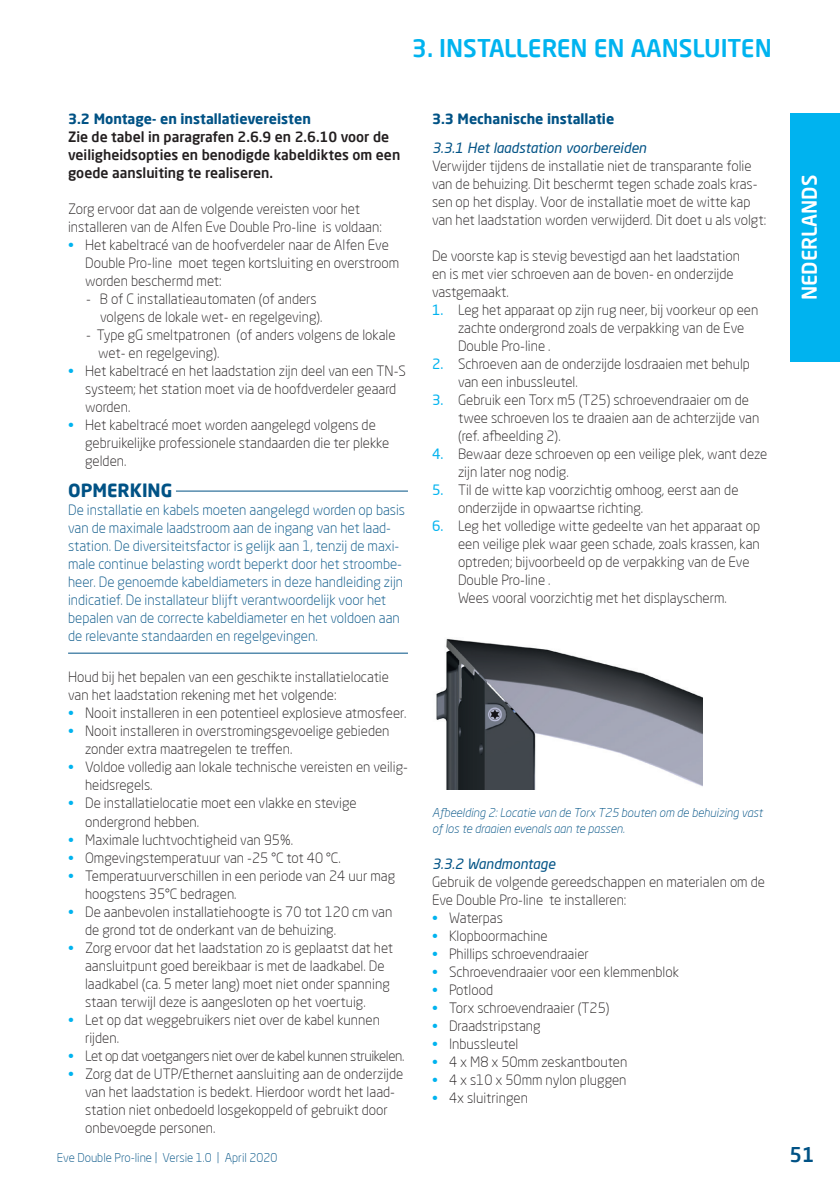
<style>
.page{position:relative;width:840px;height:1191px;background:#fff}
.page>*{position:absolute;margin:0;border:0;box-sizing:border-box;transform-origin:0 0}
.t1{font:500 24px "Neo Sans Pro";color:#00b3ef}
.t2{font:500 20px "Neo Sans Pro";color:#fff}
.t3{font:500 20px "Neo Sans Pro";color:#005285}
.t4{font:700 18px "Neo Sans Pro";color:#005285}
.t5{font:300 14px/18px "Neo Sans Pro";color:#231f20}
.t6{font:300 14px/18px "Neo Sans Pro";color:#005285}
.t7{font:500 14px/18px "Neo Sans Pro";color:#231f20}
.t8{font:700 14px "Neo Sans Pro";color:#005285}
.t9{font:300 14px "Neo Sans Pro";letter-spacing:-.03em;color:#231f20}
.t10{font:italic 14px "Neo Sans Pro";color:#005285}
.t11{font:italic 300 12px/16px "Neo Sans Pro";color:#005285}
.t12{font:300 12px "Neo Sans Pro";color:#005285}
.s1{color:#00b3ef}
.s2{font-weight:400;color:#00b3ef}
</style>
<div class="page">
<div style="left:789px;top:113px;width:50px;height:248px;background:#00b3ef"></div>
<img style="left:436px;top:638px;width:265px;height:152px">
<hr style="left:176px;top:490px;width:232px;height:1px;background:#005285">
<hr style="left:68px;top:652px;width:340px;height:1px;background:#005285">
<h1 class="t1" style="left:411px;top:33px;width:361px">3. INSTALLEREN EN AANSLUITEN</h1>
<p class="t8" style="left:68px;top:110px;width:244px">3.2 Montage- en installatievereisten</p>
<p class="t7" style="left:68px;top:128px;width:333px">Zie de tabel in paragrafen 2.6.9 en 2.6.10 voor de veiligheidsopties en benodigde kabeldiktes om een goede aansluiting te realiseren.</p>
<p class="t5" style="left:68px;top:200px;width:315px">Zorg ervoor dat aan de volgende vereisten voor het installeren van de Alfen Eve Double Pro-line is voldaan:</p>
<p class="t5" style="left:85px;top:236px;width:315px;text-indent:-17px"><span class="s1">•</span> Het kabeltracé van de hoofverdeler naar de Alfen Eve<br>Double Pro-line moet tegen kortsluiting en overstroom worden beschermd met:</p>
<p class="t5" style="left:100px;top:290px;width:224px;text-indent:-14px">- B of C installatieautomaten (of anders volgens de lokale wet- en regelgeving).</p>
<p class="t5" style="left:98px;top:326px;width:299px;text-indent:-12px">- Type gG smeltpatronen (of anders volgens de lokale wet- en regelgeving).</p>
<p class="t5" style="left:85px;top:362px;width:322px;text-indent:-17px"><span class="s1">•</span> Het kabeltracé en het laadstation zijn deel van een TN-S systeem; het station moet via de hoofdverdeler geaard worden.</p>
<p class="t5" style="left:85px;top:416px;width:305px;text-indent:-17px"><span class="s1">•</span> Het kabeltracé moet worden aangelegd volgens de gebruikelijke professionele standaarden die ter plekke gelden.</p>
<p class="t4" style="left:68px;top:479px;width:106px">OPMERKING</p>
<p class="t6" style="left:68px;top:501px;width:338px">De installatie en kabels moeten aangelegd worden op basis van de maximale laadstroom aan de ingang van het laad&shy;station. De diversiteitsfactor is gelijk aan 1, tenzij de maxi&shy;male continue belasting wordt beperkt door het stroombe&shy;heer. De genoemde kabeldiameters in deze handleiding zijn indicatief. De installateur blijft verantwoordelijk voor het bepalen van de correcte kabeldiameter en het voldoen aan de relevante standaarden en regelgevingen.</p>
<p class="t8" style="left:432px;top:110px;width:184px">3.3 Mechanische installatie</p>
<p class="t10" style="left:432px;top:139px;width:216px">3.3.1 Het laadstation voorbereiden</p>
<p class="t5" style="left:432px;top:157px;width:335px">Verwijder tijdens de installatie niet de transparante folie van de behuizing. Dit beschermt tegen schade zoals kras&shy;sen op het display. Voor de installatie moet de witte kap van het laadstation worden verwijderd. Dit doet u als volgt:</p>
<p class="t5" style="left:432px;top:247px;width:309px">De voorste kap is stevig bevestigd aan het laadstation en is met vier schroeven aan de boven- en onderzijde vastgemaakt.</p>
<p class="t5" style="left:458px;top:301px;width:301px;text-indent:-26px"><span class="s2">1.</span> Leg het apparaat op zijn rug neer, bij voorkeur op een zachte ondergrond zoals de verpakking van de Eve<br>Double Pro-line .</p>
<p class="t5" style="left:458px;top:355px;width:293px;text-indent:-26px"><span class="s2">2.</span> Schroeven aan de onderzijde losdraaien met behulp van een inbussleutel.</p>
<p class="t5" style="left:458px;top:391px;width:302px;text-indent:-26px"><span class="s2">3.</span> Gebruik een Torx m5 (T25) schroevendraaier om de twee schroeven los te draaien aan de achterzijde van (ref. afbeelding 2).</p>
<p class="t5" style="left:458px;top:445px;width:311px;text-indent:-26px"><span class="s2">4.</span> Bewaar deze schroeven op een veilige plek, want deze zijn later nog nodig.</p>
<p class="t5" style="left:458px;top:481px;width:282px;text-indent:-26px"><span class="s2">5.</span> Til de witte kap voorzichtig omhoog, eerst aan de onderzijde in opwaartse richting.</p>
<p class="t5" style="left:458px;top:517px;width:303px;text-indent:-26px"><span class="s2">6.</span> Leg het volledige witte gedeelte van het apparaat op een veilige plek waar geen schade, zoals krassen, kan optreden; bijvoorbeeld op de verpakking van de Eve Double Pro-line .<br>Wees vooral voorzichtig met het displayscherm.</p>
<p class="t5" style="left:68px;top:668px;width:322px">Houd bij het bepalen van een geschikte installatielocatie van het laadstation rekening met het volgende:</p>
<p class="t5" style="left:68px;top:704px;width:339px"><span class="s1">•</span> Nooit installeren in een potentieel explosieve atmosfeer.</p>
<p class="t5" style="left:85px;top:722px;width:306px;text-indent:-17px"><span class="s1">•</span> Nooit installeren in overstromingsgevoelige gebieden zonder extra maatregelen te treffen.</p>
<p class="t5" style="left:85px;top:758px;width:324px;text-indent:-17px"><span class="s1">•</span> Voldoe volledig aan lokale technische vereisten en veilig&shy;heidsregels.</p>
<p class="t5" style="left:85px;top:794px;width:273px;text-indent:-17px"><span class="s1">•</span> De installatielocatie moet een vlakke en stevige ondergrond hebben.</p>
<p class="t5" style="left:68px;top:830px;width:226px"><span class="s1">•</span> Maximale luchtvochtigheid van 95%.</p>
<p class="t5" style="left:68px;top:848px;width:274px"><span class="s1">•</span> Omgevingstemperatuur van -25 °C tot 40 °C.</p>
<p class="t5" style="left:85px;top:866px;width:311px;text-indent:-17px"><span class="s1">•</span> Temperatuurverschillen in een periode van 24 uur mag hoogstens 35°C bedragen.</p>
<p class="t5" style="left:85px;top:902px;width:308px;text-indent:-17px"><span class="s1">•</span> De aanbevolen installatiehoogte is 70 tot 120 cm van de grond tot de onderkant van de behuizing.</p>
<p class="t5" style="left:85px;top:938px;width:309px;text-indent:-17px"><span class="s1">•</span> Zorg ervoor dat het laadstation zo is geplaatst dat het aansluitpunt goed bereikbaar is met de laadkabel. De laadkabel (ca. 5 meter lang) moet niet onder spanning staan terwijl deze is aangesloten op het voertuig.</p>
<p class="t5" style="left:85px;top:1010px;width:296px;text-indent:-17px"><span class="s1">•</span> Let op dat weggebruikers niet over de kabel kunnen rijden.</p>
<p class="t9" style="left:68px;top:1047px;width:337px"><span class="s1">•</span> Let op dat voetgangers niet over de kabel kunnen struikelen.</p>
<p class="t5" style="left:85px;top:1064px;width:319px;text-indent:-17px"><span class="s1">•</span> Zorg dat de UTP/Ethernet aansluiting aan de onderzijde van het laadstation is bedekt. Hierdoor wordt het laad&shy;station niet onbedoeld losgekoppeld of gebruikt door onbevoegde personen.</p>
<p class="t11" style="left:432px;top:804px;width:332px">Afbeelding 2: Locatie van de Torx T25 bouten om de behuizing vast of los te draaien evenals aan te passen.</p>
<p class="t10" style="left:432px;top:855px;width:125px">3.3.2 Wandmontage</p>
<p class="t5" style="left:432px;top:873px;width:334px">Gebruik de volgende gereedschappen en materialen om de<br>Eve Double Pro-line te installeren:</p>
<p class="t5" style="left:432px;top:909px;width:72px"><span class="s1">•</span> Waterpas</p>
<p class="t5" style="left:432px;top:927px;width:117px"><span class="s1">•</span> Klopboormachine</p>
<p class="t5" style="left:432px;top:945px;width:158px"><span class="s1">•</span> Phillips schroevendraaier</p>
<p class="t5" style="left:432px;top:963px;width:248px"><span class="s1">•</span> Schroevendraaier voor een klemmenblok</p>
<p class="t5" style="left:432px;top:981px;width:63px"><span class="s1">•</span> Potlood</p>
<p class="t5" style="left:432px;top:999px;width:179px"><span class="s1">•</span> Torx schroevendraaier (T25)</p>
<p class="t5" style="left:432px;top:1017px;width:110px"><span class="s1">•</span> Draadstripstang</p>
<p class="t5" style="left:432px;top:1035px;width:88px"><span class="s1">•</span> Inbussleutel</p>
<p class="t5" style="left:432px;top:1053px;width:197px"><span class="s1">•</span> 4 x M8 x 50mm zeskantbouten</p>
<p class="t5" style="left:432px;top:1071px;width:196px"><span class="s1">•</span> 4 x s10 x 50mm nylon pluggen</p>
<p class="t5" style="left:432px;top:1089px;width:97px"><span class="s1">•</span> 4x sluitringen</p>
<h2 class="t2" style="left:796px;top:300px;width:127px;rotate:-90deg">NEDERLANDS</h2>
<p class="t12" style="left:57px;top:1149px;width:222px">Eve Double Pro-line | Versie 1.0 | April 2020</p>
<h2 class="t3" style="left:788px;top:1141px;width:27px">51</h2>
</div>
